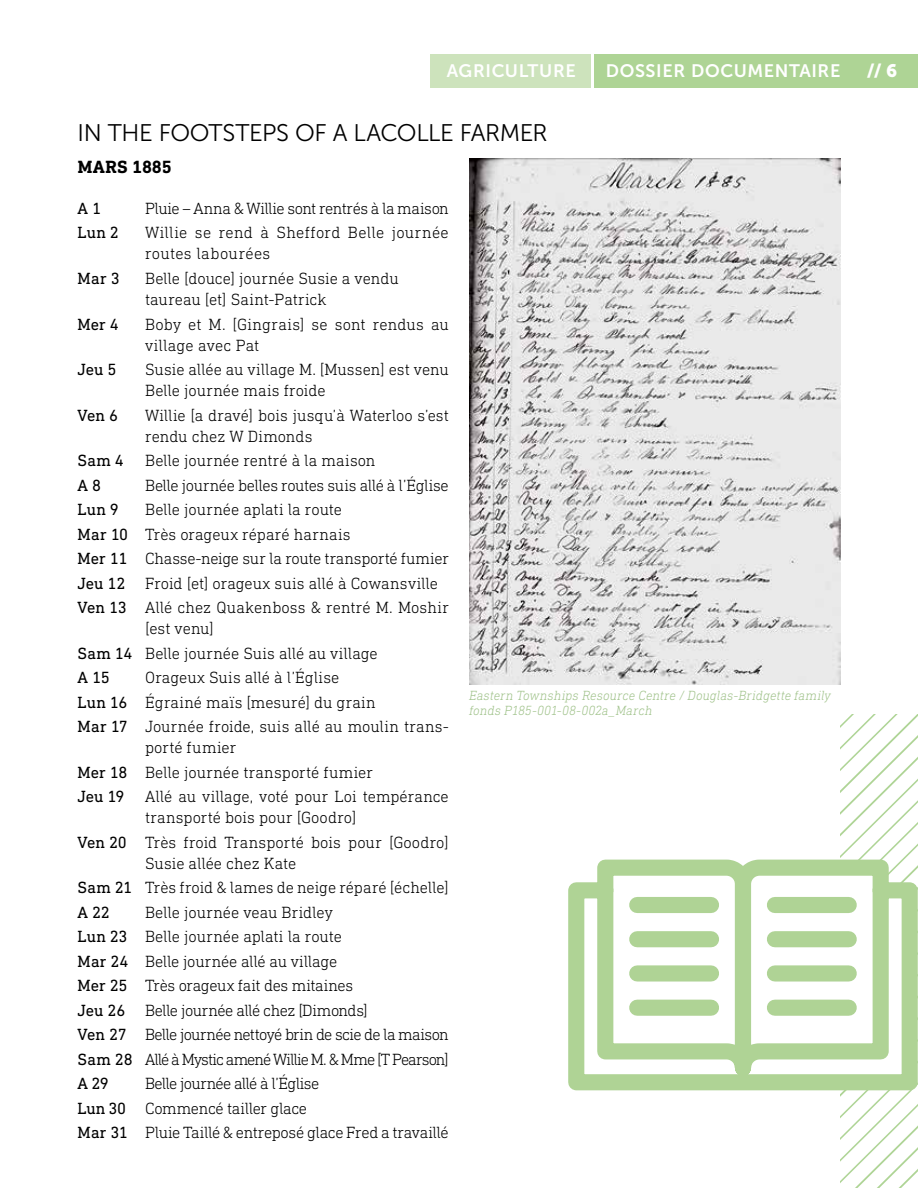
<style>
.page{position:relative;width:918px;height:1188px;background:#fff}
.page>*{position:absolute;margin:0;border:0;box-sizing:border-box;transform-origin:0 0}
.t1{font:24px "Museo Sans 300";letter-spacing:-.02em;color:#000}
.t2{font:18px "Museo Sans 700";letter-spacing:.035em;color:#fff}
.t3{font:700 18px "DIN Next Slab Pro";letter-spacing:.005em;color:#000}
.t4{font:18px "Museo Sans 900";color:#fff}
.t5{font:300 16.5px/24.5px "DIN Next Slab Pro";letter-spacing:-.005em;color:#000}
.t6{font:300 16.5px/24.5px "DIN Next Slab Pro";letter-spacing:-.025em;color:#000}
.t7{font:300 16.5px/21px "DIN Next Slab Pro";letter-spacing:.02em;color:#000}
.t8{font:300 16.5px "DIN Next Slab Pro";letter-spacing:-.03em;color:#000}
.t9{font:16.5px "DIN Next Slab Pro";letter-spacing:.005em;color:#000}
.t10{font:italic 300 13.5px/15px "DIN Next Slab Pro";letter-spacing:.005em;color:#9ec188}
.s1{font-weight:400}
</style>
<div class="page">
<div style="left:594px;top:54px;width:324px;height:34px;background:#aed495"></div>
<div style="left:430px;top:54px;width:161px;height:34px;background:#cde3bc"></div>
<img style="left:469px;top:159px;width:371px;height:526px">
<img style="left:840px;top:715px;width:78px;height:473px">
<svg style="left:568px;top:852px;width:350px;height:246px"></svg>
<p class="t2" style="left:447px;top:61px;width:130px">AGRICULTURE</p>
<p class="t2" style="left:606px;top:61px;width:236px">DOSSIER DOCUMENTAIRE</p>
<p class="t4" style="left:867px;top:61px;width:32px">// 6</p>
<h1 class="t1" style="left:78px;top:120px;width:472px">IN THE FOOTSTEPS OF A LACOLLE FARMER</h1>
<p class="t3" style="left:78px;top:156px;width:95px">MARS 1885</p>
<p class="t9" style="left:78px;top:199px;width:25px">A 1</p>
<p class="t8" style="left:145px;top:199px;width:305px">Pluie – Anna &amp; Willie sont rentrés à la maison</p>
<p class="t9" style="left:78px;top:223px;width:43px">Lun 2</p>
<p class="t7" style="left:145px;top:222px;width:305px">Willie se rend à Shefford Belle journée routes labourées</p>
<p class="t9" style="left:78px;top:269px;width:43px">Mar 3</p>
<p class="t5" style="left:145px;top:268px;width:255px;line-height:21px">Belle [douce] journée Susie a vendu taureau [et] Saint-Patrick</p>
<p class="t9" style="left:78px;top:314px;width:43px">Mer 4</p>
<p class="t5" style="left:145px;top:313px;width:305px;line-height:21px">Boby et M. [Gingrais] se sont rendus au village avec Pat</p>
<p class="t9" style="left:78px;top:360px;width:40px">Jeu 5</p>
<p class="t5" style="left:145px;top:359px;width:305px;line-height:21px">Susie allée au village M. [Mussen] est venu<br>Belle journée mais froide</p>
<p class="t9" style="left:78px;top:405px;width:42px">Ven 6</p>
<p class="t5" style="left:145px;top:404px;width:305px;line-height:21px">Willie [a dravé] bois jusqu’à Waterloo s’est rendu chez W Dimonds</p>
<p class="t9" style="left:78px;top:451px;width:48px">Sam 4</p>
<p class="t5" style="left:145px;top:448px;width:232px">Belle journée rentré à la maison</p>
<p class="t9" style="left:78px;top:475px;width:25px">A 8</p>
<p class="t6" style="left:145px;top:473px;width:305px">Belle journée belles routes suis allé à l’Église</p>
<p class="t9" style="left:78px;top:500px;width:43px">Lun 9</p>
<p class="t5" style="left:78px;top:497px;width:373px;text-indent:68px">Belle journée aplati la route<br><span class="s1">Mar 10</span> Très orageux réparé harnais<br><span class="s1">Mer 11</span> Chasse-neige sur la route transporté fumier <span class="s1">Jeu 12</span> Froid [et] orageux suis allé à Cowansville <span class="s1">Ven 13</span> Allé chez Quakenboss &amp; rentré M. Moshir</p>
<p class="t5" style="left:78px;top:616px;width:302px;text-indent:68px">[est venu]<br><span class="s1">Sam 14</span> Belle journée Suis allé au village<br><span class="s1">A 15</span></p>
<p class="t5" style="left:78px;top:665px;width:373px;text-indent:68px">Orageux Suis allé à l’Église<br><span class="s1">Lun 16</span> Égrainé maïs [mesuré] du grain<br><span class="s1">Mar 17</span> Journée froide, suis allé au moulin trans-</p>
<p class="t5" style="left:78px;top:735px;width:373px;text-indent:68px">porté fumier<br><span class="s1">Mer 18</span> Belle journée transporté fumier<br><span class="s1">Jeu 19</span> Allé au village, voté pour Loi tempérance</p>
<p class="t5" style="left:78px;top:805px;width:373px;text-indent:68px">transporté bois pour [Goodro]<br><span class="s1">Ven 20</span> Très froid Transporté bois pour [Goodro]</p>
<p class="t5" style="left:78px;top:851px;width:373px;text-indent:68px">Susie allée chez Kate<br><span class="s1">Sam 21</span> Très froid &amp; lames de neige réparé [échelle]<br><span class="s1">A 22</span></p>
<p class="t6" style="left:78px;top:900px;width:373px;text-indent:68px">Belle journée veau Bridley<br><span class="s1">Lun 23</span> Belle journée aplati la route<br><span class="s1">Mar 24</span> Belle journée allé au village<br><span class="s1">Mer 25</span> Très orageux fait des mitaines<br><span class="s1">Jeu 26</span> Belle journée allé chez [Dimonds]<br><span class="s1">Ven 27</span> Belle journée nettoyé brin de scie de la maison <span class="s1">Sam 28</span> Allé à Mystic amené Willie M. &amp; Mme [T Pearson] <span class="s1">A 29</span></p>
<p class="t6" style="left:78px;top:1071px;width:373px;text-indent:68px">Belle journée allé à l’Église<br><span class="s1">Lun 30</span> Commencé tailler glace<br><span class="s1">Mar 31</span> Pluie Taillé &amp; entreposé glace Fred a travaillé</p>
<p class="t10" style="left:469px;top:688px;width:363px">Eastern Townships Resource Centre / Douglas-Bridgette family fonds P185-001-08-002a_March</p>
</div>
